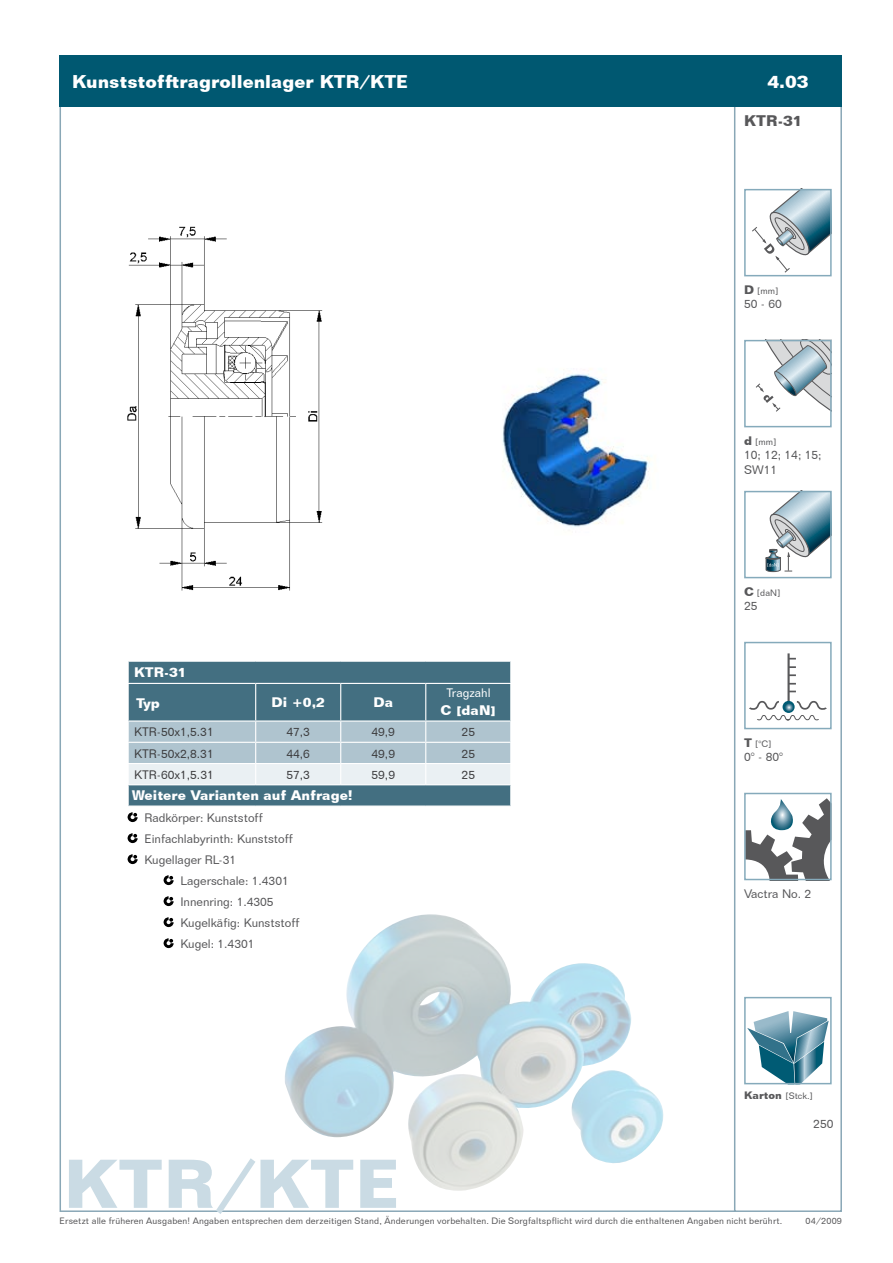
<style>
.page{position:relative;width:893px;height:1263px;background:#fff}
.page>*{position:absolute;margin:0;border:0;box-sizing:border-box;transform-origin:0 0}
.t1{font:700 67.5px "Folio BT";letter-spacing:.01em;color:#cadbe4}
.t2{font:700 18px "Folio BT";color:#fff}
.t3{font:700 15px "Folio BT";color:#58585a}
.t4{font:700 13.5px "Folio BT";color:#fff}
.t5{font:12px/21px "Folio BT";color:#58585a}
.t6{font:12px "Folio BT";color:#3e3e40}
.t7{font:12px "Folio BT";color:#fff}
.t8{font:9px "Folio BT";letter-spacing:.02em;color:#58585a}
.s1{font-size:12px}
.s2{font-weight:700;font-size:12px}
.s3{font-weight:700;font-size:10.5px}
</style>
<div class="page">
<div style="left:734px;top:104px;width:108px;height:1108px;background:#fff;border:2px solid #89a7b6"></div>
<div style="left:744px;top:189px;width:88px;height:87px;border:2px solid #85aabb"></div>
<svg style="left:751px;top:189px;width:81px;height:84px"></svg>
<div style="left:744px;top:340px;width:88px;height:87px;border:2px solid #85aabb"></div>
<svg style="left:749px;top:340px;width:83px;height:87px"></svg>
<div style="left:744px;top:491px;width:88px;height:87px;border:2px solid #85aabb"></div>
<svg style="left:765px;top:491px;width:67px;height:81px"></svg>
<div style="left:744px;top:642px;width:88px;height:87px;border:2px solid #85aabb"></div>
<hr style="left:787px;top:653px;width:3px;height:50px;background:#58585a">
<svg style="left:749px;top:700px;width:78px;height:21px"></svg>
<svg style="left:789px;top:666px;width:7px;height:2px"></svg>
<svg style="left:789px;top:674px;width:7px;height:2px"></svg>
<svg style="left:747px;top:798px;width:82px;height:79px"></svg>
<div style="left:744px;top:793px;width:88px;height:87px;border:2px solid #85aabb"></div>
<svg style="left:747px;top:1011px;width:82px;height:70px"></svg>
<div style="left:744px;top:997px;width:88px;height:87px;border:2px solid #85aabb"></div>
<img style="left:127px;top:226px;width:196px;height:365px">
<img style="left:502px;top:368px;width:148px;height:159px">
<div style="left:60px;top:55px;width:782px;height:51px;background:#005871"></div>
<img style="left:285px;top:914px;width:379px;height:277px">
<div style="left:129px;top:662px;width:381px;height:58px;background:#436f81"></div>
<svg style="left:128px;top:662px;width:1px;height:21px"></svg>
<svg style="left:510px;top:662px;width:1px;height:21px"></svg>
<hr style="left:128px;top:683px;width:128px;height:1px;background:#fff">
<hr style="left:256px;top:683px;width:85px;height:1px;background:#fff">
<hr style="left:341px;top:683px;width:85px;height:1px;background:#fff">
<hr style="left:426px;top:683px;width:85px;height:1px;background:#fff">
<hr style="left:255px;top:684px;width:1px;height:36px;background:#fff">
<hr style="left:340px;top:684px;width:1px;height:36px;background:#fff">
<hr style="left:425px;top:684px;width:1px;height:36px;background:#fff">
<svg style="left:128px;top:721px;width:383px;height:84px;background:#a8bdc8"></svg>
<svg style="left:127px;top:812px;width:11px;height:10px"></svg>
<svg style="left:127px;top:833px;width:11px;height:10px"></svg>
<svg style="left:127px;top:854px;width:11px;height:10px"></svg>
<svg style="left:163px;top:875px;width:11px;height:10px"></svg>
<svg style="left:163px;top:896px;width:11px;height:10px"></svg>
<svg style="left:163px;top:917px;width:11px;height:10px"></svg>
<svg style="left:163px;top:938px;width:11px;height:10px"></svg>
<h2 class="t2" style="left:72px;top:70px;width:337px">Kunststofftragrollenlager KTR/KTE</h2>
<h3 class="t4" style="left:134px;top:664px;width:54px">KTR-31</h3>
<h3 class="t4" style="left:136px;top:695px;width:25px">Typ</h3>
<h3 class="t4" style="left:271px;top:694px;width:55px">Di +0,2</h3>
<h3 class="t4" style="left:373px;top:694px;width:21px">Da</h3>
<h3 class="t7" style="left:447px;top:686px;width:45px">Tragzahl</h3>
<h3 class="t4" style="left:440px;top:702px;width:57px">C <span class="s1">[</span>daN<span class="s1">]</span></h3>
<h3 class="t6" style="left:134px;top:725px;width:81px">KTR-50x1,5.31</h3>
<h3 class="t6" style="left:286px;top:725px;width:25px">47,3</h3>
<h3 class="t6" style="left:371px;top:725px;width:25px">49,9</h3>
<h3 class="t6" style="left:462px;top:725px;width:15px">25</h3>
<h3 class="t6" style="left:134px;top:746px;width:81px">KTR-50x2,8.31</h3>
<h3 class="t6" style="left:286px;top:746px;width:25px">44,6</h3>
<h3 class="t6" style="left:371px;top:746px;width:25px">49,9</h3>
<h3 class="t6" style="left:462px;top:746px;width:15px">25</h3>
<h3 class="t6" style="left:134px;top:767px;width:81px">KTR-60x1,5.31</h3>
<h3 class="t6" style="left:286px;top:767px;width:25px">57,3</h3>
<h3 class="t6" style="left:372px;top:767px;width:25px">59,9</h3>
<h3 class="t6" style="left:462px;top:767px;width:15px">25</h3>
<h3 class="t4" style="left:132px;top:787px;width:223px">Weitere Varianten auf Anfrage!</h3>
<h3 class="t5" style="left:144px;top:807px;width:150px">Radkörper: Kunststoff<br>Einfachlabyrinth: Kunststoff<br>Kugellager RL-31</h3>
<h3 class="t5" style="left:180px;top:870px;width:121px">Lagerschale: 1.4301<br>Innenring: 1.4305<br>Kugelkäfig: Kunststoff<br>Kugel: 1.4301</h3>
<h2 class="t2" style="left:767px;top:70px;width:43px">4.03</h2>
<h3 class="t3" style="left:744px;top:112px;width:60px">KTR-31</h3>
<p class="t8" style="left:744px;top:285px;width:36px"><span class="s2">D</span> [mm]</p>
<h3 class="t5" style="left:744px;top:294px;width:39px">50 - 60</h3>
<p class="t8" style="left:744px;top:436px;width:34px"><span class="s2">d</span> [mm]</p>
<h3 class="t5" style="left:744px;top:448px;width:79px;line-height:14.4px">10; 12; 14; 15;<br>SW11</h3>
<p class="t8" style="left:744px;top:587px;width:38px"><span class="s2">C</span> [daN]</p>
<h3 class="t5" style="left:744px;top:595px;width:15px">25</h3>
<p class="t8" style="left:744px;top:738px;width:29px"><span class="s2">T</span> [°C]</p>
<h3 class="t5" style="left:744px;top:746px;width:40px">0° - 80°</h3>
<h3 class="t5" style="left:744px;top:883px;width:69px">Vactra No. 2</h3>
<p class="t8" style="left:744px;top:1090px;width:70px"><span class="s3">Karton</span> [Stck.]</p>
<h3 class="t5" style="left:813px;top:1113px;width:22px">250</h3>
<h1 class="t1" style="left:64px;top:1142px;width:337px">KTR/KTE</h1>
<p class="t8" style="left:60px;top:1215px;width:724px">Ersetzt alle früheren Ausgaben! Angaben entsprechen dem derzeitigen Stand, Änderungen vorbehalten. Die Sorgfaltspflicht wird durch die enthaltenen Angaben nicht berührt.</p>
<p class="t8" style="left:806px;top:1215px;width:38px">04/2009</p>
</div>
